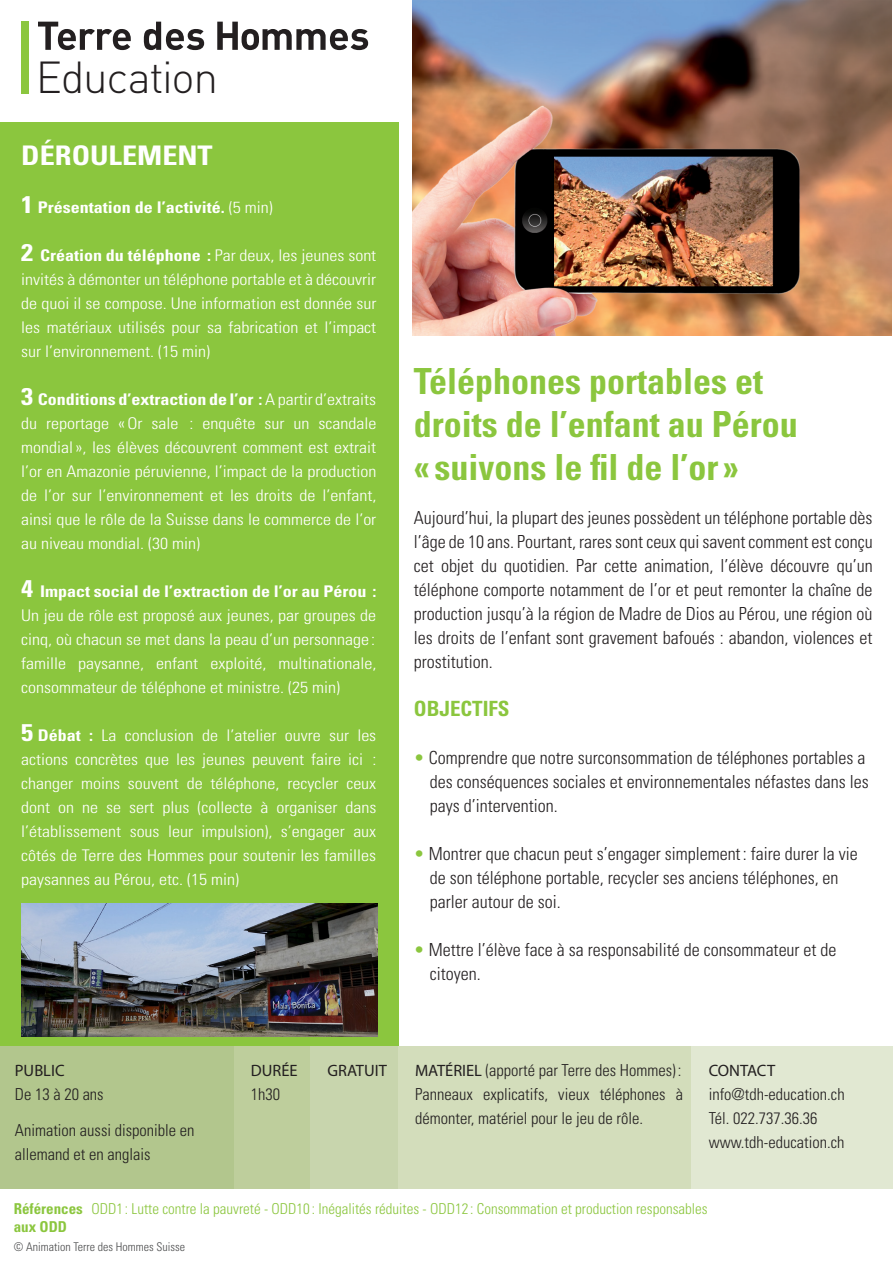
<style>
.page{position:relative;width:893px;height:1263px;background:#fff}
.page>*{position:absolute;margin:0;border:0;box-sizing:border-box;transform-origin:0 0}
.t1{font:300 44.25px "DIN";letter-spacing:-.03em;color:#231f20}
.t2{font:700 condensed 36px "Univers LT Std";color:#8bc63e}
.t3{font:700 condensed 27px "Univers LT Std";color:#fff;scale:1.12 1}
.t4{font:700 condensed 21px "Univers LT Std";color:#8bc63e}
.t5{font:300 condensed 18px/24px "Univers LT Std";color:#231f20}
.t6{font:300 condensed 16.5px/24px "Univers LT Std";color:#231f20}
.t7{font:16.5px "Myriad Pro";color:#231f20}
.t8{font:300 condensed 16.05px/24px "Univers LT Std";color:#fff;text-align:justify;scale:1.12 1}
.t9{font:700 condensed 16.05px "Univers LT Std";color:#fff;scale:1.12 1}
.t10{font:300 condensed 15px "Univers LT Std";color:#8bc63e}
.t11{font:700 condensed 15px "Univers LT Std";color:#8bc63e}
.t12{font:300 condensed 12px "Univers LT Std";color:#4b4c4d}
.s1{font-size:24.15px}
.s2{font-weight:300}
.s3{font-weight:700;font-size:24.15px}
.s4{font-weight:700}
.s5{color:#8bc63e}
.s6{font-family:"Myriad Pro";font-weight:400;font-stretch:normal}
</style>
<div class="page">
<div style="left:0;top:122px;width:398px;height:925px;background:#8bc63e"></div>
<div style="left:0;top:1047px;width:234px;height:142px;background:#b2c68d"></div>
<div style="left:234px;top:1047px;width:76px;height:142px;background:#bece9c"></div>
<div style="left:310px;top:1047px;width:88px;height:142px;background:#c8d5ad"></div>
<div style="left:398px;top:1047px;width:294px;height:142px;background:#d3ddbb"></div>
<div style="left:692px;top:1047px;width:201px;height:142px;background:#e1e8d2"></div>
<svg style="left:38px;top:22px;width:330px;height:28px"></svg>
<div style="left:21px;top:21px;width:8px;height:72px;background:#8bc63e"></div>
<img style="left:413px;top:0;width:479px;height:336px">
<img style="left:21px;top:904px;width:356px;height:133px">
<p class="t1" style="left:36px;top:50px;width:184px">Education</p>
<p class="t3" style="left:21px;top:139px;width:172px">DÉROULEMENT</p>
<p class="t9" style="left:21px;top:198px;width:226px"><span class="s1">1</span> Présentation de l’activité. <span class="s2">(5 min)</span></p>
<p class="t8" style="left:21px;top:244px;width:319px"><span class="s3">2</span> <span class="s4">Création du téléphone :</span> Par deux, les jeunes sont invités à démonter un téléphone portable et à découvrir de quoi il se compose. Une information est donnée sur les matériaux utilisés pour sa fabrication et l’impact sur l’environnement. (15 min)</p>
<p class="t8" style="left:21px;top:388px;width:319px"><span class="s3">3</span> <span class="s4">Conditions d’extraction de l’or :</span> A partir d’extraits du reportage «Or sale : enquête sur un scandale mondial», les élèves découvrent comment est extrait l’or en Amazonie péruvienne, l’impact de la production de l’or sur l’environnement et les droits de l’enfant, ainsi que le rôle de la Suisse dans le commerce de l’or au niveau mondial. (30 min)</p>
<p class="t8" style="left:21px;top:580px;width:319px"><span class="s3">4</span> <span class="s4">Impact social de l’extraction de l’or au Pérou :<br></span>Un jeu de rôle est proposé aux jeunes, par groupes de cinq, où chacun se met dans la peau d’un personnage :</p>
<p class="t8" style="left:21px;top:652px;width:319px">famille paysanne, enfant exploité, multinationale, consommateur de téléphone et ministre. (25 min)</p>
<p class="t8" style="left:21px;top:724px;width:319px"><span class="s3">5</span> <span class="s4">Débat :</span> La conclusion de l’atelier ouvre sur les actions concrètes que les jeunes peuvent faire ici : changer moins souvent de téléphone, recycler ceux dont on ne se sert plus (collecte à organiser dans l’établissement sous leur impulsion), s’engager aux côtés de Terre des Hommes pour soutenir les familles paysannes au Pérou, etc. (15 min)</p>
<p class="t2" style="left:414px;top:359px;width:351px">Téléphones portables et</p>
<p class="t2" style="left:414px;top:402px;width:385px">droits de l’enfant au Pérou</p>
<p class="t2" style="left:414px;top:445px;width:326px">« suivons le fil de l’or »</p>
<p class="t5" style="left:414px;top:506px;width:460px;text-align:justify">Aujourd’hui, la plupart des jeunes possèdent un téléphone portable dès l’âge de 10 ans. Pourtant, rares sont ceux qui savent comment est conçu cet objet du quotidien. Par cette animation, l’élève découvre qu’un téléphone comporte notamment de l’or et peut remonter la chaîne de production jusqu’à la région de Madre de Dios au Pérou, une région où les droits de l’enfant sont gravement bafoués : abandon, violences et prostitution.</p>
<p class="t4" style="left:414px;top:696px;width:97px">OBJECTIFS</p>
<p class="t5" style="left:430px;top:746px;width:440px;text-indent:-16px"><span class="s5">•</span> Comprendre que notre surconsommation de téléphones portables a des conséquences sociales et environnementales néfastes dans les pays d’intervention.</p>
<p class="t5" style="left:414px;top:842px;width:445px"><span class="s5">•</span> Montrer que chacun peut s’engager simplement: faire durer la vie</p>
<p class="t5" style="left:430px;top:866px;width:410px">de son téléphone portable, recycler ses anciens téléphones, en parler autour de soi.</p>
<p class="t5" style="left:430px;top:938px;width:408px;text-indent:-16px"><span class="s5">•</span> Mettre l’élève face à sa responsabilité de consommateur et de citoyen.</p>
<p class="t7" style="left:15px;top:1060px;width:51px">PUBLIC</p>
<p class="t6" style="left:15px;top:1082px;width:90px">De 13 à 20 ans</p>
<p class="t6" style="left:15px;top:1118px;width:181px">Animation aussi disponible en allemand et en anglais</p>
<p class="t7" style="left:251px;top:1060px;width:48px">DURÉE</p>
<p class="t6" style="left:251px;top:1082px;width:31px">1h30</p>
<p class="t7" style="left:327px;top:1060px;width:61px">GRATUIT</p>
<p class="t6" style="left:415px;top:1058px;width:268px"><span class="s6">MATÉRIEL</span> (apporté par Terre des Hommes) :</p>
<p class="t6" style="left:415px;top:1082px;width:270px">Panneaux explicatifs, vieux téléphones à démonter, matériel pour le jeu de rôle.</p>
<p class="t7" style="left:709px;top:1060px;width:68px">CONTACT</p>
<p class="t6" style="left:709px;top:1082px;width:137px">info@tdh-education.ch</p>
<p class="t6" style="left:709px;top:1106px;width:110px">Tél. 022.737.36.36</p>
<p class="t6" style="left:709px;top:1130px;width:137px">www.tdh-education.ch</p>
<p class="t10" style="left:91px;top:1200px;width:618px">ODD1 : Lutte contre la pauvreté - ODD10 : Inégalités réduites - ODD12 : Consommation et production responsables</p>
<p class="t12" style="left:14px;top:1239px;width:173px">© Animation Terre des Hommes Suisse</p>
<p class="t11" style="left:14px;top:1200px;width:71px">Références</p>
<p class="t11" style="left:14px;top:1218px;width:55px">aux ODD</p>
</div>
